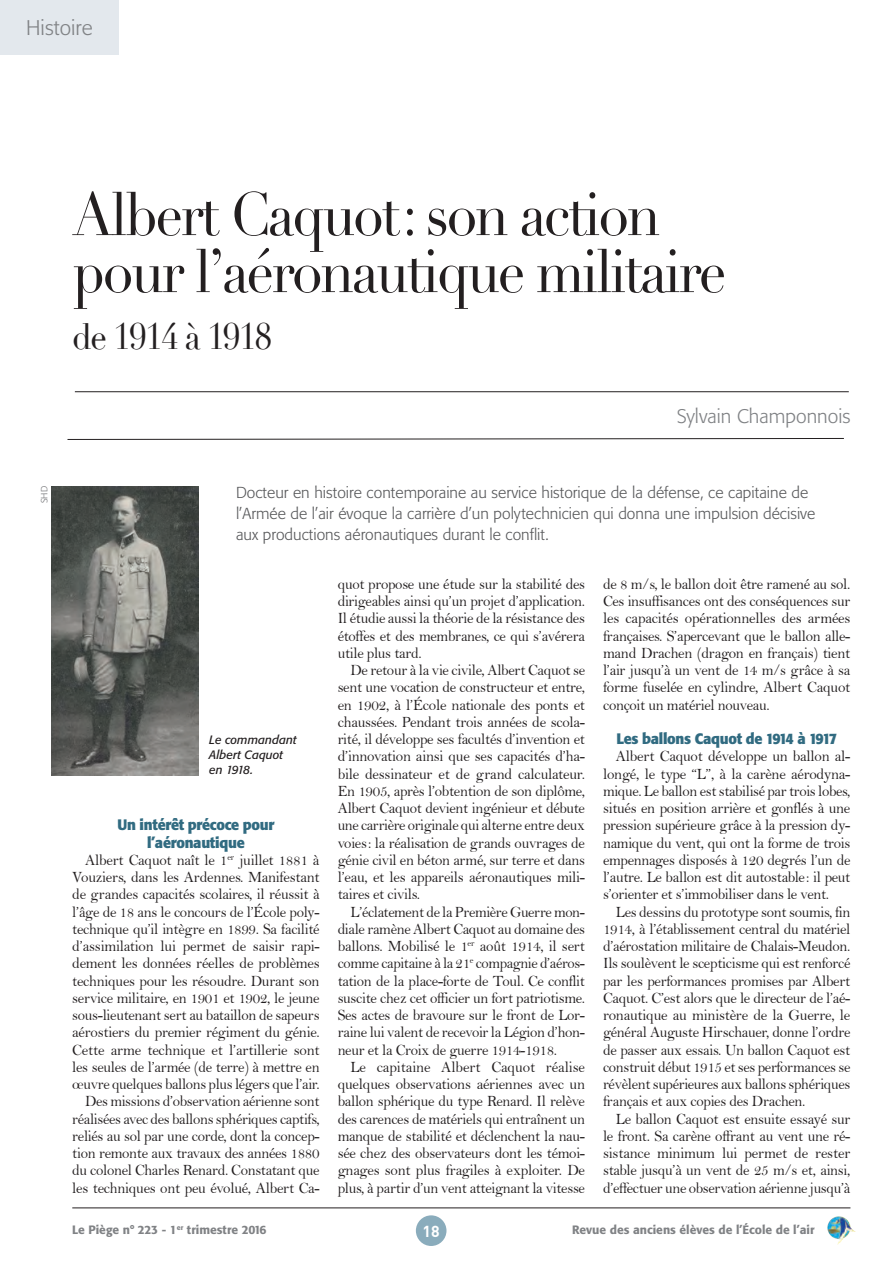
<style>
.page{position:relative;width:893px;height:1263px;background:#fff}
.page>*{position:absolute;margin:0;border:0;box-sizing:border-box;transform-origin:0 0}
.t1{font:60px/57px "Didot";letter-spacing:-.04em;color:#231f20;scale:.92 1}
.t2{font:36px "Didot";letter-spacing:-.04em;color:#231f20;scale:.92 1}
.t3{font:300 21px "Formata BQ";color:#808285}
.t4{font:300 19.5px "Formata BQ";color:#808285}
.t5{font:15.75px/17.2px "Bell";letter-spacing:-.02em;color:#231f20;text-align:justify;scale:.95 1}
.t6{font:15.75px/17.2px "Bell";letter-spacing:-.02em;color:#231f20;text-align:justify;scale:.96 1}
.t7{font:15.75px/17.2px "Bell";letter-spacing:-.02em;color:#231f20;text-align:justify;scale:.94 1}
.t8{font:300 15.75px/21px "Formata BQ";color:#57585a}
.t9{font:700 15.75px "DIN";color:#fff}
.t10{font:700 15px/17.2px "Formata BQ";letter-spacing:-.02em;color:#316b81;text-align:center;scale:.95 1}
.t11{font:500 12px "Formata BQ";color:#808285}
.t12{font:italic 12px/15px "Formata BQ";color:#231f20}
.t13{font:300 9px "Formata BQ";color:#6c6d70}
</style>
<div class="page">
<hr style="left:75px;top:391px;width:774px;height:1px;background:#231f20">
<hr style="left:72px;top:1207px;width:778px;height:1px;background:#231f20">
<img style="left:827px;top:1216px;width:28px;height:28px">
<div style="left:416px;top:1215px;width:30px;height:31px;background:#8aacbc;border-radius:50%"></div>
<div style="left:0;top:0;width:119px;height:55px;background:#e3e8ed"></div>
<svg style="left:67px;top:438px;width:777px;height:2px;background:#908e8e"></svg>
<img style="left:51px;top:486px;width:148px;height:290px">
<h3 class="t3" style="left:26px;top:16px;width:68px">Histoire</h3>
<h1 class="t1" style="left:72px;top:187px;width:712px">Albert Caquot: son action pour l’aéronautique militaire</h1>
<h2 class="t2" style="left:72px;top:315px;width:219px">de 1914 à 1918</h2>
<p class="t13" style="left:39px;top:503px;width:19px;rotate:-90deg">SHD</p>
<p class="t4" style="left:677px;top:404px;width:175px">Sylvain Champonnois</p>
<p class="t8" style="left:236px;top:482px;width:581px">Docteur en histoire contemporaine au service historique de la défense, ce capitaine de l’Armée de l’air évoque la carrière d’un polytechnicien qui donna une impulsion décisive aux productions aéronautiques durant le conflit.</p>
<p class="t12" style="left:209px;top:732px;width:89px">Le commandant<br>Albert Caquot en 1918.</p>
<p class="t10" style="left:118px;top:816px;width:166px">Un intérêt précoce pour l’aéronautique</p>
<p class="t6" style="left:72px;top:851px;width:259px;text-align:right">Albert Caquot naît le 1<sup>er</sup> juillet 1881 à Vouziers, dans les Ardennes. Manifestant de grandes capacités scolaires, il réussit à l’âge de 18 ans le concours de l’École poly&shy;technique qu’il intègre en 1899. Sa facilité d’assimilation lui permet de saisir rapi&shy;dement les données réelles de problèmes techniques pour les résoudre. Durant son service militaire, en 1901 et 1902, le jeune sous-lieutenant sert au bataillon de sapeurs aérostiers du premier régiment du génie.<br>Cette arme technique et l’artillerie sont les seules de l’armée (de terre) à mettre en œuvre quelques ballons plus légers que l’air.<br>Des missions d’observation aérienne sont réalisées avec des ballons sphériques captifs, reliés au sol par une corde, dont la concep&shy;tion remonte aux travaux des années 1880 du colonel Charles Renard. Constatant que les techniques ont peu évolué, Albert Ca-</p>
<p class="t5" style="left:338px;top:575px;width:262px">quot propose une étude sur la stabilité des dirigeables ainsi qu’un projet d’application.<br>Il étudie aussi la théorie de la résistance des étoffes et des membranes, ce qui s’avérera utile plus tard.</p>
<p class="t5" style="left:338px;top:661px;width:262px;text-indent:13px">De retour à la vie civile, Albert Caquot se sent une vocation de constructeur et entre, en 1902, à l’École nationale des ponts et chaussées. Pendant trois années de scola&shy;rité, il développe ses facultés d’invention et d’innovation ainsi que ses capacités d’ha&shy;bile dessinateur et de grand calculateur.<br>En 1905, après l’obtention de son diplôme, Albert Caquot devient ingénieur et débute une carrière originale qui alterne entre deux voies: la réalisation de grands ouvrages de génie civil en béton armé, sur terre et dans l’eau, et les appareils aéronautiques mili&shy;taires et civils.</p>
<p class="t7" style="left:338px;top:903px;width:265px;text-indent:13px">L’éclatement de la Première Guerre mon&shy;diale ramène Albert Caquot au domaine des ballons. Mobilisé le 1<sup>er</sup> août 1914, il sert comme capitaine à la 21<sup>e</sup> compagnie d’aéros&shy;tation de la place-forte de Toul. Ce conflit suscite chez cet officier un fort patriotisme.<br>Ses actes de bravoure sur le front de Lor&shy;raine lui valent de recevoir la Légion d’hon&shy;neur et la Croix de guerre 1914-1918.</p>
<p class="t6" style="left:338px;top:1058px;width:259px;text-indent:13px">Le capitaine Albert Caquot réalise quelques observations aériennes avec un ballon sphérique du type Renard. Il relève des carences de matériels qui entraînent un manque de stabilité et déclenchent la nau&shy;sée chez des observateurs dont les témoi&shy;gnages sont plus fragiles à exploiter. De plus, à partir d’un vent atteignant la vitesse</p>
<p class="t5" style="left:603px;top:575px;width:262px">de 8 m/s, le ballon doit être ramené au sol.<br>Ces insuffisances ont des conséquences sur les capacités opérationnelles des armées françaises. S’apercevant que le ballon alle&shy;mand Drachen (dragon en français) tient l’air jusqu’à un vent de 14 m/s grâce à sa forme fuselée en cylindre, Albert Caquot conçoit un matériel nouveau.</p>
<p class="t10" style="left:616px;top:730px;width:234px">Les ballons Caquot de 1914 à 1917</p>
<p class="t6" style="left:603px;top:748px;width:259px;text-indent:13px">Albert Caquot développe un ballon al&shy;longé, le type “L”, à la carène aérodyna&shy;mique. Le ballon est stabilisé par trois lobes, situés en position arrière et gonflés à une pression supérieure grâce à la pression dy&shy;namique du vent, qui ont la forme de trois empennages disposés à 120 degrés l’un de l’autre. Le ballon est dit autostable: il peut s’orienter et s’immobiliser dans le vent.</p>
<p class="t5" style="left:603px;top:903px;width:262px;text-indent:13px">Les dessins du prototype sont soumis, fin 1914, à l’établissement central du matériel d’aérostation militaire de Chalais-Meudon.<br>Ils soulèvent le scepticisme qui est renforcé par les performances promises par Albert Caquot. C’est alors que le directeur de l’aé&shy;ronautique au ministère de la Guerre, le général Auguste Hirschauer, donne l’ordre de passer aux essais. Un ballon Caquot est construit début 1915 et ses performances se révèlent supérieures aux ballons sphériques français et aux copies des Drachen.</p>
<p class="t5" style="left:603px;top:1110px;width:262px;text-indent:13px">Le ballon Caquot est ensuite essayé sur le front. Sa carène offrant au vent une ré&shy;sistance minimum lui permet de rester stable jusqu’à un vent de 25 m/s et, ainsi, d’effectuer une observation aérienne jusqu’à</p>
<p class="t11" style="left:72px;top:1222px;width:196px">Le Piège n° 223 - 1<sup>er</sup> trimestre 2016</p>
<p class="t11" style="left:572px;top:1222px;width:244px">Revue des anciens élèves de l’École de l’air</p>
<p class="t9" style="left:423px;top:1221px;width:19px">18</p>
</div>
